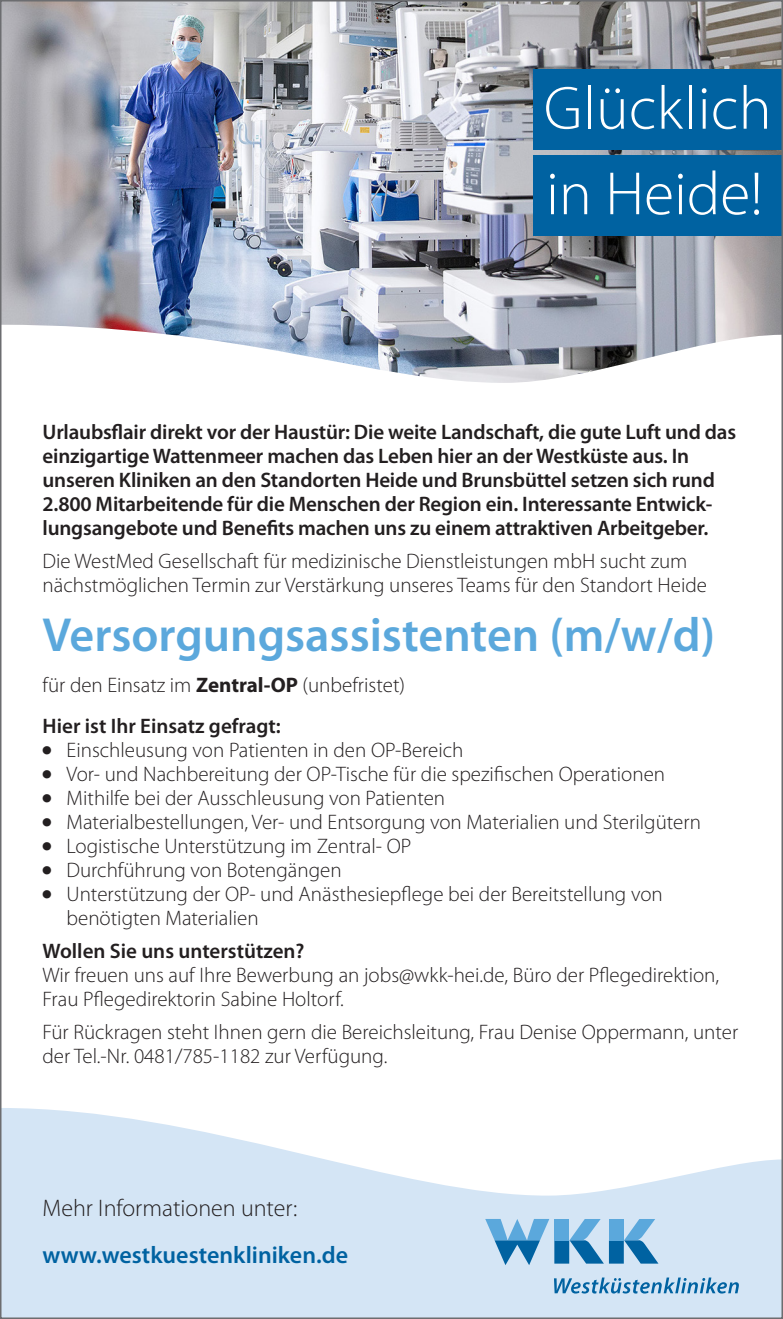
<style>
.page{position:relative;width:783px;height:1319px;background:#fff}
.page>*{position:absolute;margin:0;border:0;box-sizing:border-box;transform-origin:0 0}
.t1{font:300 61.5px/85.5px "Myriad Pro";letter-spacing:.005em;color:#fff}
.t2{font:600 48px "Myriad Pro";color:#5ba8dc}
.t3{font:600 24px "Myriad Pro";color:#0062a1}
.t4{font:300 24px "Myriad Pro";color:#231f20}
.t5{font:300 21px/24px "Myriad Pro";color:#231f20}
.t6{font:600 21px/24px "Myriad Pro";letter-spacing:-.01em;color:#231f20}
.s1{font-weight:700}
.s2{font-weight:600}
</style>
<div class="page">
<svg style="left:3px;top:1108px;width:776px;height:207px;fill:#d4e5f5"></svg>
<svg style="left:485px;top:1218px;width:173px;height:46px;background:#7bb1d8"></svg>
<svg style="left:554px;top:1277px;width:184px;height:16px;background:#88b6d6"></svg>
<img style="left:3px;top:3px;width:776px;height:380px">
<div style="left:533px;top:69px;width:249px;height:81px;background:#0062a1"></div>
<div style="left:533px;top:155px;width:249px;height:81px;background:#0062a1"></div>
<h1 class="t1" style="left:543px;top:66px;width:229px">Glücklich in Heide!</h1>
<p class="t6" style="left:43px;top:419px;width:695px">Urlaubsflair direkt vor der Haustür: Die weite Landschaft, die gute Luft und das einzigartige Wattenmeer machen das Leben hier an der Westküste aus. In unseren Kliniken an den Standorten Heide und Brunsbüttel setzen sich rund 2.800 Mitarbeitende für die Menschen der Region ein. Interessante Entwick&shy;lungsangebote und Benefits machen uns zu einem attraktiven Arbeitgeber.</p>
<p class="t5" style="left:43px;top:549px;width:665px">Die WestMed Gesellschaft für medizinische Dienstleistungen mbH sucht zum nächstmöglichen Termin zur Verstärkung unseres Teams für den Standort Heide</p>
<h2 class="t2" style="left:43px;top:604px;width:674px">Versorgungsassistenten (m/w/d)</h2>
<p class="t5" style="left:43px;top:665px;width:364px;line-height:41.1px">für den Einsatz im <span class="s1">Zentral-OP</span> (unbefristet)<br><span class="s2">Hier ist Ihr Einsatz gefragt:</span></p>
<p class="t5" style="left:43px;top:738px;width:422px">● Einschleusung von Patienten in den OP-Bereich</p>
<p class="t5" style="left:43px;top:762px;width:624px">● Vor- und Nachbereitung der OP-Tische für die spezifischen Operationen</p>
<p class="t5" style="left:43px;top:786px;width:404px">● Mithilfe bei der Ausschleusung von Patienten</p>
<p class="t5" style="left:43px;top:810px;width:659px">● Materialbestellungen, Ver- und Entsorgung von Materialien und Sterilgütern</p>
<p class="t5" style="left:43px;top:834px;width:370px">● Logistische Unterstützung im Zentral- OP</p>
<p class="t5" style="left:43px;top:858px;width:300px">● Durchführung von Botengängen</p>
<p class="t5" style="left:67px;top:882px;width:597px;text-indent:-24px">● Unterstützung der OP- und Anästhesiepflege bei der Bereitstellung von benötigten Materialien</p>
<p class="t6" style="left:43px;top:938px;width:263px">Wollen Sie uns unterstützen?</p>
<p class="t5" style="left:43px;top:963px;width:678px">Wir freuen uns auf Ihre Bewerbung an jobs@wkk-hei.de, Büro der Pflegedirektion,<br>Frau Pflegedirektorin Sabine Holtorf.</p>
<p class="t5" style="left:43px;top:1019px;width:697px">Für Rückragen steht Ihnen gern die Bereichsleitung, Frau Denise Oppermann, unter der Tel.-Nr. 0481/785-1182 zur Verfügung.</p>
<p class="t4" style="left:43px;top:1194px;width:256px">Mehr Informationen unter:</p>
<p class="t3" style="left:43px;top:1239px;width:307px">www.westkuestenkliniken.de</p>
</div>
